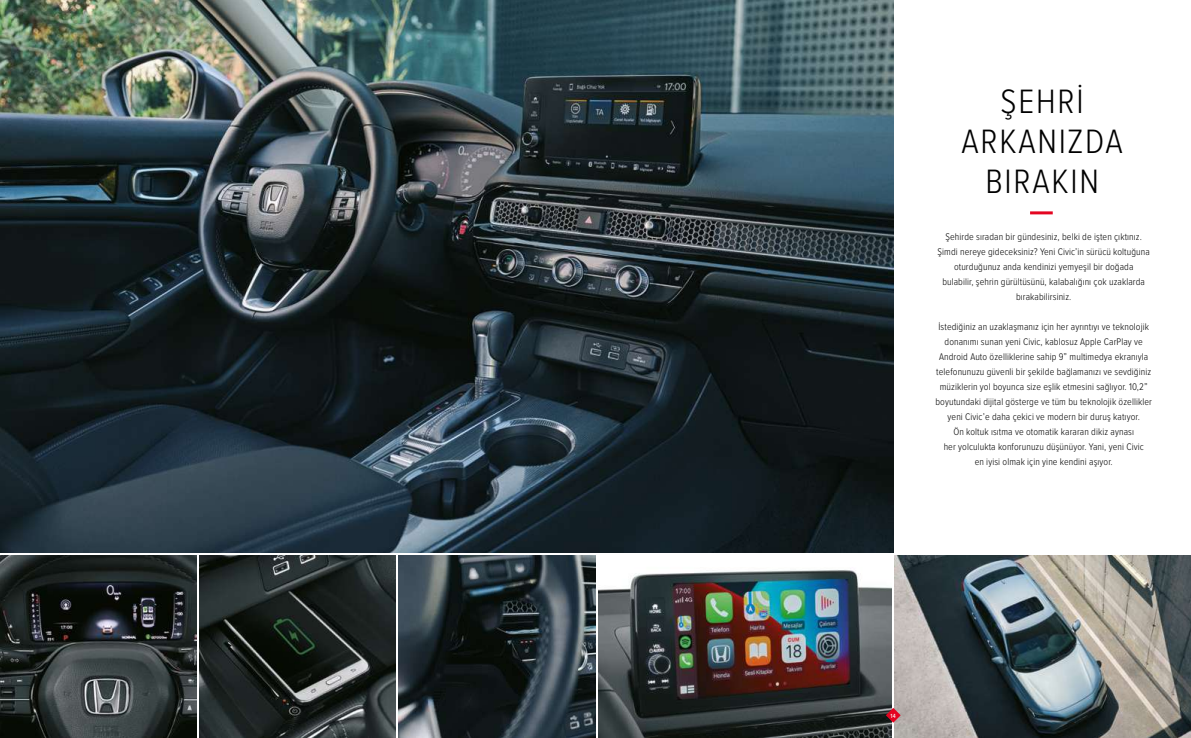
<style>
.page{position:relative;width:1191px;height:738px;background:#fff}
.page>*{position:absolute;margin:0;border:0;box-sizing:border-box;transform-origin:0 0}
.t1{font:300 35px/40px "Proxima Nova Cond";letter-spacing:.05em;color:#000;text-align:center}
.t2{font:300 10px/15px "Proxima Nova Cond";letter-spacing:.01em;color:#000;text-align:center}
.t3{font:500 6.1px "Proxima Nova Cond";color:#fff}
</style>
<div class="page">
<img style="left:894px;top:555px;width:297px;height:182px">
<img style="left:0;top:0;width:893px;height:552px">
<hr style="left:1030px;top:211px;width:22px;height:3px;background:#e40521">
<img style="left:0;top:555px;width:196px;height:182px">
<img style="left:398px;top:555px;width:197px;height:182px">
<img style="left:598px;top:570px;width:293px;height:167px">
<img style="left:199px;top:555px;width:196px;height:182px">
<svg style="left:885px;top:707px;width:15px;height:15px"></svg>
<h1 class="t1" style="left:961px;top:82px;width:163px">ŞEHRİ<br>ARKANIZDA<br>BIRAKIN</h1>
<p class="t2" style="left:937px;top:229px;width:214px">Şehirde sıradan bir gündesiniz, belki de işten çıktınız.<br>Şimdi nereye gideceksiniz? Yeni Civic’in sürücü koltuğuna oturduğunuz anda kendinizi yemyeşil bir doğada bulabilir, şehrin gürültüsünü, kalabalığını çok uzaklarda bırakabilirsiniz.</p>
<p class="t2" style="left:935px;top:319px;width:218px">İstediğiniz an uzaklaşmanız için her ayrıntıyı ve teknolojik donanımı sunan yeni Civic, kablosuz Apple CarPlay ve Android Auto özelliklerine sahip 9” multimedya ekranıyla telefonunuzu güvenli bir şekilde bağlamanızı ve sevdiğiniz müziklerin yol boyunca size eşlik etmesini sağlıyor. 10,2” boyutundaki dijital gösterge ve tüm bu teknolojik özellikler yeni Civic’e daha çekici ve modern bir duruş katıyor.<br>Ön koltuk ısıtma ve otomatik kararan dikiz aynası<br>her yolculukta konforunuzu düşünüyor. Yani, yeni Civic<br>en iyisi olmak için yine kendini aşıyor.</p>
<p class="t3" style="left:890px;top:711px;width:7px">14</p>
</div>
